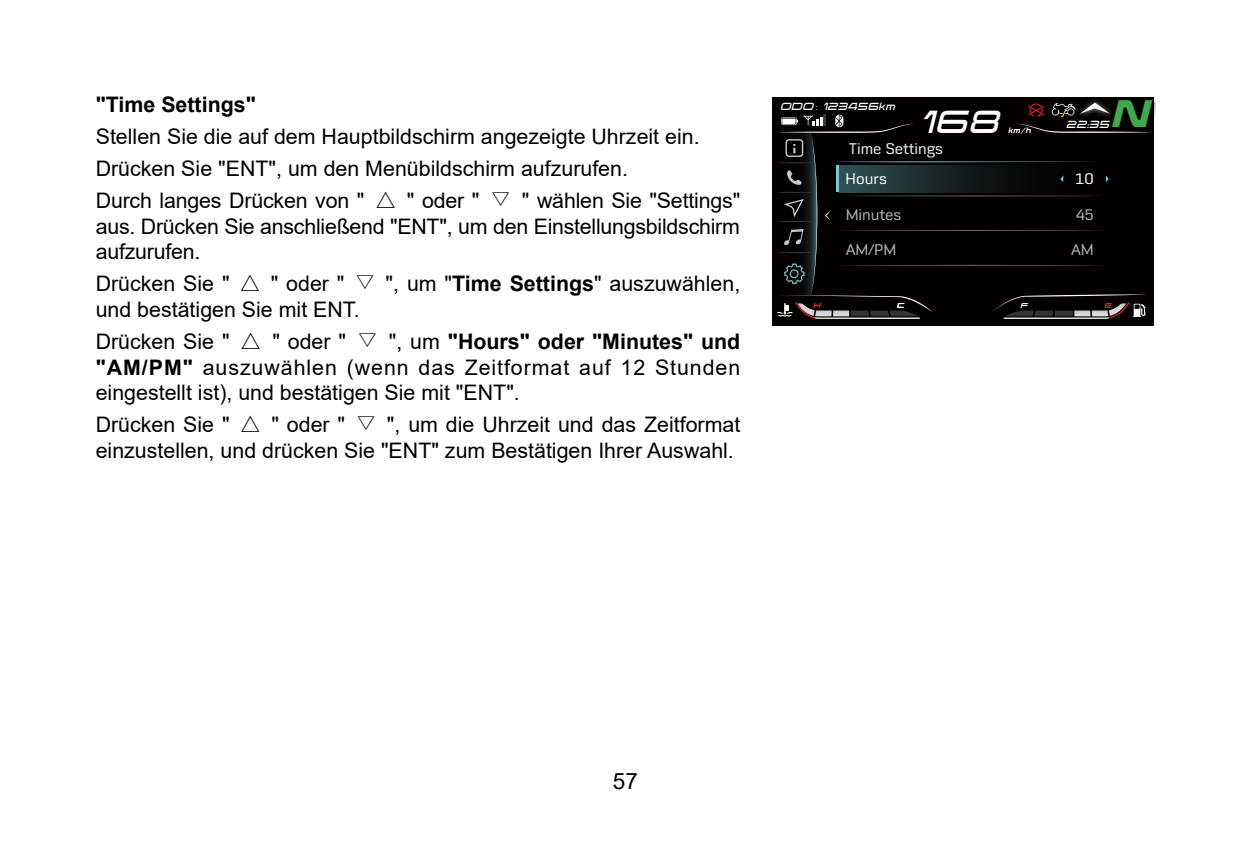
<style>
.page{position:relative;width:1251px;height:868px;background:#fff}
.page>*{position:absolute;margin:0;border:0;box-sizing:border-box;transform-origin:0 0}
.t1{font:italic 700 33.52px "Korataki W01";color:#40aa4a}
.t2{font:italic 27.9px "Korataki W01";color:#fff}
.t3{font:22.5px "Arial";color:#000}
.t4{font:21.38px/25.7px "Arial";color:#000}
.t5{font:700 21.38px "Arial";color:#000}
.t6{font:16.2px/34.9px "CFMOT Ofont";color:#fff}
.t7{font:16.2px "CFMOT Ofont";color:#f0efef}
.t8{font:italic 9px "Korataki W01";color:#fff}
.t9{font:italic 6.75px "Korataki W01";color:#fff}
.t10{font:italic 6.3px "Korataki W01";color:#fff}
.t11{font:italic 6.3px "Korataki W01";color:#e7211a}
.s1{font-family:"Sim Sun"}
.s2{font-weight:700}
.s3{font-family:"Adobe Song Std";font-weight:300;font-style:normal}
</style>
<div class="page">
<img style="left:1116px;top:97px;width:38px;height:44px">
<img style="left:1072px;top:97px;width:44px;height:4px">
<svg style="left:772px;top:101px;width:381px;height:224px;background:#0e0b0b"></svg>
<p class="t5" style="left:96px;top:89px;width:162px">"Time Settings"</p>
<p class="t4" style="left:96px;top:120px;width:646px;line-height:31.9px">Stellen Sie die auf dem Hauptbildschirm angezeigte Uhrzeit ein.<br>Drücken Sie "ENT", um den Menübildschirm aufzurufen.<br>Durch langes Drücken von " <span class="s1">△</span> " oder " <span class="s1">▽</span> " wählen Sie "Settings"</p>
<p class="t4" style="left:96px;top:213px;width:645px">aus. Drücken Sie anschließend "ENT", um den Einstellungsbildschirm aufzurufen.</p>
<p class="t4" style="left:96px;top:271px;width:646px">Drücken Sie " <span class="s1">△</span> " oder " <span class="s1">▽</span> ", um "<span class="s2">Time Settings</span>" auszuwählen, und bestätigen Sie mit ENT.</p>
<p class="t4" style="left:96px;top:328px;width:646px;text-align:justify">Drücken Sie " <span class="s1">△</span> " oder " <span class="s1">▽</span> ", um <span class="s2">"Hours" oder "Minutes" und "AM/PM"</span> auszuwählen (wenn das Zeitformat auf 12 Stunden eingestellt ist), und bestätigen Sie mit "ENT".</p>
<p class="t4" style="left:96px;top:412px;width:646px">Drücken Sie " <span class="s1">△</span> " oder " <span class="s1">▽</span> ", um die Uhrzeit und das Zeitformat einzustellen, und drücken Sie "ENT" zum Bestätigen Ihrer Auswahl.</p>
<p class="t8" style="left:780px;top:101px;width:116px">ODO<span class="s3">：</span>123456km</p>
<h2 class="t2" style="left:921px;top:105px;width:81px">168</h2>
<p class="t9" style="left:1007px;top:126px;width:24px">km/h</p>
<p class="t7" style="left:848px;top:140px;width:96px">Time Settings</p>
<h1 class="t1" style="left:1112px;top:93px;width:40px">N</h1>
<p class="t8" style="left:1066px;top:119px;width:45px">22:35</p>
<p class="t6" style="left:845px;top:161px;width:43px">Hours</p>
<p class="t6" style="left:1074px;top:161px;width:20px">10</p>
<p class="t6" style="left:845px;top:197px;width:57px">Minutes<br>AM/PM</p>
<p class="t6" style="left:1070px;top:197px;width:24px">45<br>AM</p>
<p class="t10" style="left:896px;top:301px;width:9px">C</p>
<p class="t11" style="left:813px;top:301px;width:9px">H</p>
<p class="t10" style="left:896px;top:301px;width:9px">L</p>
<p class="t10" style="left:1020px;top:301px;width:9px">F</p>
<p class="t11" style="left:1103px;top:301px;width:9px">E</p>
<p class="t3" style="left:613px;top:765px;width:27px">57</p>
</div>
